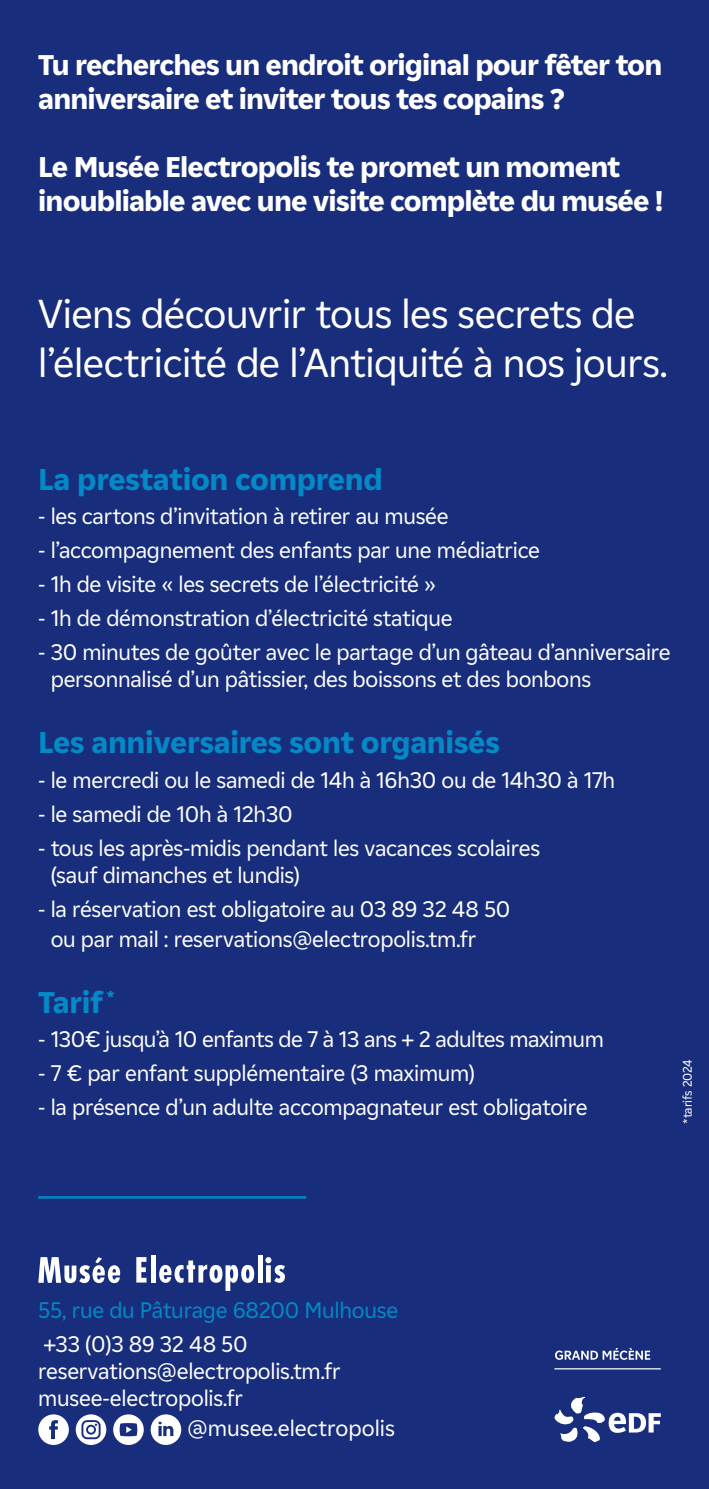
<style>
.page{position:relative;width:709px;height:1489px;background:#fff}
.page>*{position:absolute;margin:0;border:0;box-sizing:border-box;transform-origin:0 0}
.t1{font:40.25px/48.5px "EDF2020";letter-spacing:-.01em;color:#fff}
.t2{font:800 30px "EDF2020";letter-spacing:-.01em;color:#0389c5}
.t3{font:800 28.5px/34.2px "EDF2020";letter-spacing:-.03em;color:#fff}
.t4{font:22.5px/27px "EDF2020";letter-spacing:-.01em;color:#fff}
.t5{font:22.5px "EDF2020";letter-spacing:-.01em;color:#0389c5}
.t6{font:12.5px "EDF2020";letter-spacing:-.01em;color:#fff}
</style>
<div class="page">
<div style="left:0;top:0;width:709px;height:1488px;background:#182d7c"></div>
<hr style="left:38px;top:1196px;width:268px;height:2px;background:#0389c5">
<svg style="left:38px;top:1257px;width:82px;height:25px"></svg>
<div style="left:151px;top:1254px;width:5px;height:28px;background:#fff"></div>
<svg style="left:159px;top:1260px;width:95px;height:30px"></svg>
<hr style="left:258px;top:1254px;width:4px;height:28px;background:#fff">
<svg style="left:265px;top:1256px;width:6px;height:7px"></svg>
<div style="left:266px;top:1265px;width:5px;height:17px;background:#fff"></div>
<svg style="left:274px;top:1265px;width:11px;height:17px"></svg>
<svg style="left:136px;top:1257px;width:10px;height:25px"></svg>
<svg style="left:38px;top:1414px;width:31px;height:30px"></svg>
<svg style="left:113px;top:1414px;width:31px;height:30px"></svg>
<svg style="left:151px;top:1414px;width:30px;height:30px"></svg>
<svg style="left:76px;top:1414px;width:30px;height:30px"></svg>
<svg style="left:554px;top:1396px;width:106px;height:45px"></svg>
<svg style="left:555px;top:1348px;width:95px;height:11px"></svg>
<hr style="left:554px;top:1367px;width:106px;height:2px;background:#fff">
<p class="t3" style="left:38px;top:46px;width:625px">Tu recherches un endroit original pour fêter ton anniversaire et inviter tous tes copains ?</p>
<p class="t3" style="left:38px;top:149px;width:626px">Le Musée Electropolis te promet un moment inoubliable avec une visite complète du musée !</p>
<p class="t1" style="left:38px;top:288px;width:631px">Viens découvrir tous les secrets de l’électricité de l’Antiquité à nos jours.</p>
<p class="t2" style="left:38px;top:457px;width:346px">La prestation comprend</p>
<p class="t4" style="left:38px;top:502px;width:412px">- les cartons d’invitation à retirer au musée</p>
<p class="t4" style="left:38px;top:536px;width:503px">- l’accompagnement des enfants par une médiatrice</p>
<p class="t4" style="left:38px;top:570px;width:399px">- 1h de visite « les secrets de l’électricité »</p>
<p class="t4" style="left:38px;top:604px;width:416px">- 1h de démonstration d’électricité statique</p>
<p class="t4" style="left:51px;top:638px;width:621px;text-indent:-12px">- 30 minutes de goûter avec le partage d’un gâteau d’anniversaire personnalisé d’un pâtissier, des boissons et des bonbons</p>
<p class="t2" style="left:38px;top:721px;width:463px">Les anniversaires sont organisés</p>
<p class="t4" style="left:38px;top:765px;width:578px">- le mercredi ou le samedi de 14h à 16h30 ou de 14h30 à 17h</p>
<p class="t4" style="left:38px;top:799px;width:256px">- le samedi de 10h à 12h30</p>
<p class="t4" style="left:51px;top:833px;width:491px;text-indent:-12px">- tous les après-midis pendant les vacances scolaires (sauf dimanches et lundis)</p>
<p class="t4" style="left:51px;top:893px;width:461px;line-height:30px;text-indent:-12px">- la réservation est obligatoire au 03 89 32 48 50 ou par mail : reservations@electropolis.tm.fr</p>
<p class="t2" style="left:38px;top:980px;width:78px">Tarif <sup>*</sup></p>
<p class="t4" style="left:38px;top:1024px;width:567px">- 130€ jusqu’à 10 enfants de 7 à 13 ans + 2 adultes maximum</p>
<p class="t4" style="left:38px;top:1058px;width:438px">- 7 € par enfant supplémentaire (3 maximum)</p>
<p class="t4" style="left:38px;top:1093px;width:551px">- la présence d’un adulte accompagnateur est obligatoire</p>
<p class="t6" style="left:678px;top:1123px;width:66px;rotate:-90deg">*tarifs 2024</p>
<p class="t5" style="left:38px;top:1294px;width:361px">55, rue du Pâturage 68200 Mulhouse</p>
<p class="t4" style="left:44px;top:1329px;width:205px">+33 (0)3 89 32 48 50</p>
<p class="t4" style="left:38px;top:1356px;width:304px">reservations@electropolis.tm.fr</p>
<p class="t4" style="left:38px;top:1383px;width:206px">musee-electropolis.fr</p>
<p class="t4" style="left:187px;top:1413px;width:209px">@musee.electropolis</p>
</div>
